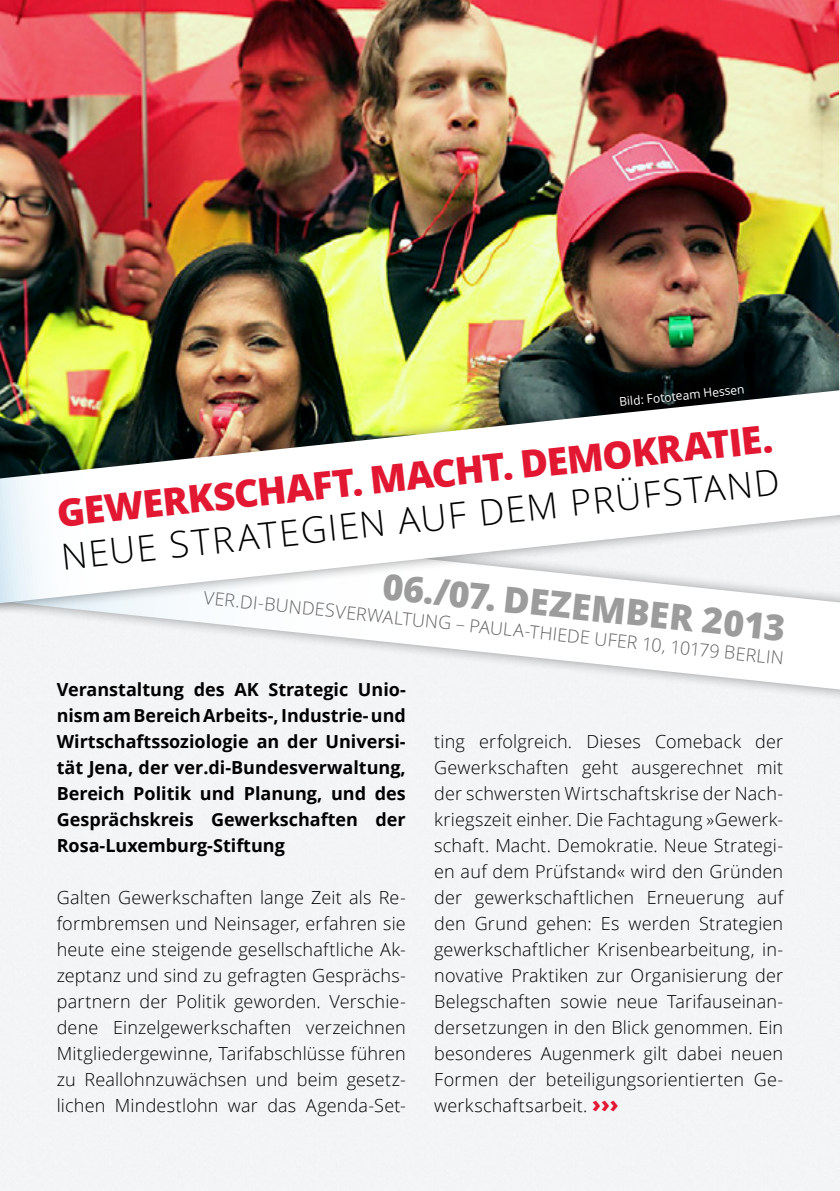
<style>
.page{position:relative;width:840px;height:1191px;background:#fff}
.page>*{position:absolute;margin:0;border:0;box-sizing:border-box;transform-origin:0 0}
.t1{font:800 38px "Open Sans";color:#e21832}
.t2{font:300 36px "Open Sans";color:#000}
.t3{font:800 36px "Open Sans";color:#9c9c9d}
.t4{font:300 18px/26px "Open Sans";letter-spacing:.01em;color:#000;text-align:justify}
.t5{font:700 18px/26px "Open Sans";color:#000;text-align:justify}
.t6{font:300 18px "Open Sans";color:#626261}
.t7{font:12px "Open Sans";color:#fff}
.s1{font-weight:800;font-size:22px;color:#e21832}
</style>
<div class="page">
<div style="left:0;top:0;width:839px;height:1190px;background:#f2f4f6"></div>
<img style="left:0;top:0;width:837px;height:376px">
<div style="left:0;top:496px;width:839px;height:222px;background:#f2f4f6"></div>
<svg style="left:88px;top:617px;width:751px;height:72px"></svg>
<div style="left:0;top:376px;width:839px;height:241px;background:#000;opacity:.4"></div>
<svg style="left:0;top:390px;width:839px;height:213px"></svg>
<p class="t7" style="left:618px;top:395px;width:127px;rotate:-6deg">Bild: Fototeam Hessen</p>
<h1 class="t1" style="left:54px;top:484px;width:720px;rotate:-6deg">Gewerkschaft. Macht. Demokratie.</h1>
<h2 class="t2" style="left:568px;top:483px;width:95px;rotate:-6deg">Pr üfstand</h2>
<h2 class="t2" style="left:326px;top:508px;width:185px;rotate:-6deg">ien auf dem</h2>
<h2 class="t2" style="left:59px;top:536px;width:152px;rotate:-6deg">Neue Strateg</h2>
<h2 class="t3" style="left:385px;top:558px;width:406px;rotate:6deg">06./07. Dezember 2013</h2>
<p class="t6" style="left:205px;top:587px;width:100px;rotate:6deg">Ver .di-Bundesverwa</p>
<p class="t6" style="left:395px;top:607px;width:176px;rotate:6deg">lt ung – Paula-Thiede</p>
<p class="t6" style="left:595px;top:628px;width:14px;rotate:6deg">Ufer</p>
<p class="t6" style="left:643px;top:633px;width:141px;rotate:6deg">10, 10179 Ber lin</p>
<p class="t5" style="left:57px;top:677px;width:350px">Veranstaltung des AK Strategic Unio&shy;nism am Bereich Arbeits-, Industrie- und Wirtschaftssoziologie an der Universi&shy;tät Jena, der ver.di-Bundesverwaltung, Bereich Politik und Planung, und des Gesprächskreis Gewerkschaften der Rosa-Luxemburg-Stiftung</p>
<p class="t4" style="left:57px;top:885px;width:350px">Galten Gewerkschaften lange Zeit als Re&shy;formbremsen und Neinsager, erfahren sie heute eine steigende gesellschaftliche Ak&shy;zeptanz und sind zu gefragten Gesprächs&shy;partnern der Politik geworden. Verschie&shy;dene Einzelgewerkschaften verzeichnen Mitgliedergewinne, Tarifabschlüsse führen zu Reallohnzuwächsen und beim gesetz&shy;lichen Mindestlohn war das Agenda-Set-</p>
<p class="t4" style="left:434px;top:729px;width:350px">ting erfolgreich. Dieses Comeback der Gewerkschaften geht ausgerechnet mit der schwersten Wirtschaftskrise der Nach&shy;kriegszeit einher. Die Fachtagung »Gewerk&shy;schaft. Macht. Demokratie. Neue Strategi&shy;en auf dem Prüfstand« wird den Gründen der gewerkschaftlichen Erneuerung auf den Grund gehen: Es werden Strategien gewerkschaftlicher Krisenbearbeitung, in&shy;novative Praktiken zur Organisierung der Belegschaften sowie neue Tarifauseinan&shy;dersetzungen in den Blick genommen. Ein besonderes Augenmerk gilt dabei neuen Formen der beteiligungsorientierten Ge&shy;werkschaftsarbeit. <span class="s1">›››</span></p>
</div>
